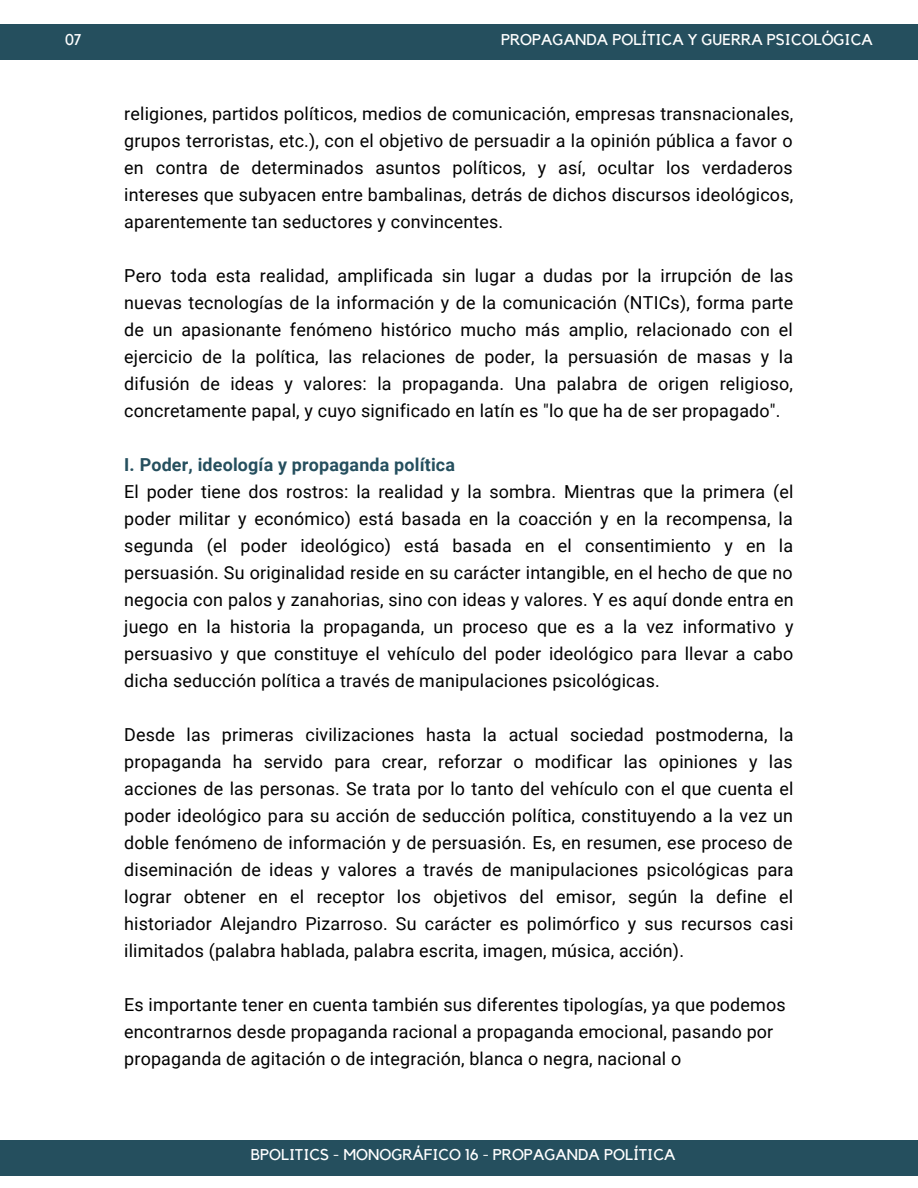
<style>
.page{position:relative;width:918px;height:1188px;background:#fff}
.page>*{position:absolute;margin:0;border:0;box-sizing:border-box;transform-origin:0 0}
.t1{font:17.85px/27px "Roboto";letter-spacing:.01em;color:#000;text-align:justify}
.t2{font:700 17.85px "Roboto";letter-spacing:.01em;color:#254f5e}
.t3{font:15.6px "Kollektif";color:#fff}
</style>
<div class="page">
<div style="left:0;top:24px;width:918px;height:35px;background:#254f5e"></div>
<div style="left:0;top:1140px;width:918px;height:35px;background:#254f5e"></div>
<p class="t3" style="left:65px;top:33px;width:18px">07</p>
<p class="t3" style="left:501px;top:32px;width:373px">PROPAGANDA POLÍTICA Y GUERRA PSICOLÓGICA</p>
<p class="t1" style="left:124px;top:101px;width:671px">religiones, partidos políticos, medios de comunicación, empresas transnacionales, grupos terroristas, etc.), con el objetivo de persuadir a la opinión pública a favor o en contra de determinados asuntos políticos, y así, ocultar los verdaderos intereses que subyacen entre bambalinas, detrás de dichos discursos ideológicos, aparentemente tan seductores y convincentes.</p>
<p class="t1" style="left:124px;top:263px;width:671px">Pero toda esta realidad, amplificada sin lugar a dudas por la irrupción de las nuevas tecnologías de la información y de la comunicación (NTICs), forma parte de un apasionante fenómeno histórico mucho más amplio, relacionado con el ejercicio de la política, las relaciones de poder, la persuasión de masas y la difusión de ideas y valores: la propaganda. Una palabra de origen religioso, concretamente papal, y cuyo significado en latín es "lo que ha de ser propagado".</p>
<p class="t2" style="left:124px;top:455px;width:332px">I. Poder, ideología y propaganda política</p>
<p class="t1" style="left:124px;top:479px;width:671px">El poder tiene dos rostros: la realidad y la sombra. Mientras que la primera (el poder militar y económico) está basada en la coacción y en la recompensa, la segunda (el poder ideológico) está basada en el consentimiento y en la persuasión. Su originalidad reside en su carácter intangible, en el hecho de que no negocia con palos y zanahorias, sino con ideas y valores. Y es aquí donde entra en juego en la historia la propaganda, un proceso que es a la vez informativo y persuasivo y que constituye el vehículo del poder ideológico para llevar a cabo dicha seducción política a través de manipulaciones psicológicas.</p>
<p class="t1" style="left:124px;top:722px;width:671px">Desde las primeras civilizaciones hasta la actual sociedad postmoderna, la propaganda ha servido para crear, reforzar o modificar las opiniones y las acciones de las personas. Se trata por lo tanto del vehículo con el que cuenta el poder ideológico para su acción de seducción política, constituyendo a la vez un doble fenómeno de información y de persuasión. Es, en resumen, ese proceso de diseminación de ideas y valores a través de manipulaciones psicológicas para lograr obtener en el receptor los objetivos del emisor, según la define el historiador Alejandro Pizarroso. Su carácter es polimórfico y sus recursos casi ilimitados (palabra hablada, palabra escrita, imagen, música, acción).</p>
<p class="t1" style="left:124px;top:992px;width:663px;text-align:left">Es importante tener en cuenta también sus diferentes tipologías, ya que podemos encontrarnos desde propaganda racional a propaganda emocional, pasando por propaganda de agitación o de integración, blanca o negra, nacional o</p>
<p class="t3" style="left:251px;top:1148px;width:426px">BPOLITICS - MONOGRÁFICO 16 - PROPAGANDA POLÍTICA</p>
</div>
